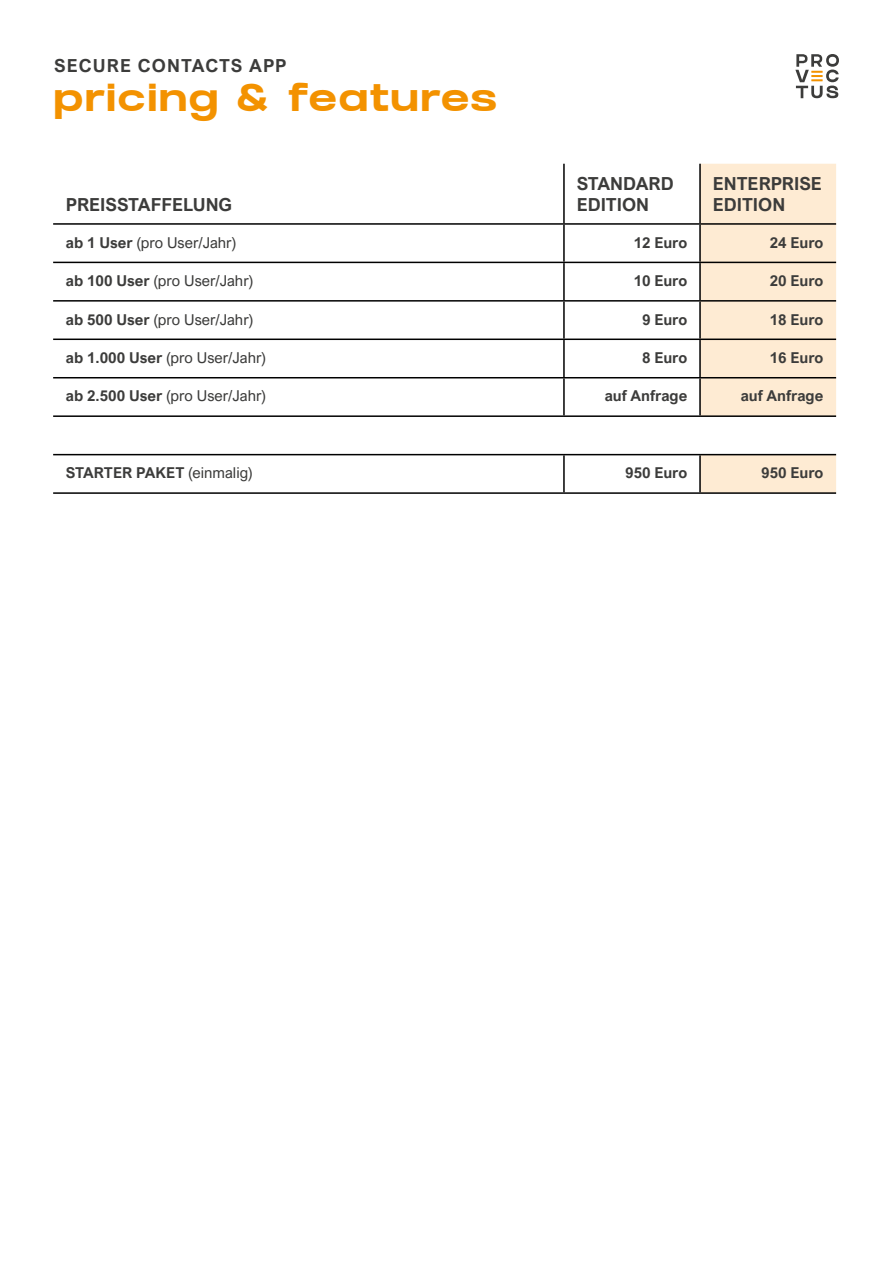
<style>
.page{position:relative;width:893px;height:1263px;background:#fff}
.page>*{position:absolute;margin:0;border:0;box-sizing:border-box;transform-origin:0 0}
.t1{font:37.35px "GRIFTER Bold";letter-spacing:.04em;color:#f39200;scale:1.15 1}
.t2{font:700 18px/21.6px "Arial Nova";color:#3c3c3b}
.t3{font:700 18px "Arial Nova";letter-spacing:.06em;color:#3c3c3b}
.t4{font:15px "Arial Nova";color:#3c3c3b}
.t5{font:700 15px "Arial Nova";color:#3c3c3b}
.s1{font-weight:700}
.s2{font-weight:400}
</style>
<div class="page">
<svg style="left:795px;top:54px;width:44px;height:44px"></svg>
<svg style="left:700px;top:164px;width:136px;height:328px;background:#fcebd6"></svg>
<hr style="left:563px;top:164px;width:2px;height:59px;background:#000">
<hr style="left:699px;top:164px;width:2px;height:59px;background:#000">
<hr style="left:53px;top:223px;width:511px;height:2px;background:#000">
<hr style="left:564px;top:223px;width:136px;height:2px;background:#000">
<hr style="left:563px;top:225px;width:2px;height:37px;background:#000">
<hr style="left:700px;top:223px;width:136px;height:2px;background:#000">
<hr style="left:699px;top:225px;width:2px;height:37px;background:#000">
<hr style="left:53px;top:262px;width:511px;height:1px;background:#000">
<hr style="left:564px;top:262px;width:136px;height:1px;background:#000">
<hr style="left:563px;top:263px;width:2px;height:37px;background:#000">
<hr style="left:700px;top:262px;width:136px;height:1px;background:#000">
<hr style="left:699px;top:263px;width:2px;height:37px;background:#000">
<hr style="left:53px;top:300px;width:511px;height:2px;background:#000">
<hr style="left:564px;top:300px;width:136px;height:2px;background:#000">
<hr style="left:563px;top:302px;width:2px;height:37px;background:#000">
<hr style="left:700px;top:300px;width:136px;height:2px;background:#000">
<hr style="left:699px;top:302px;width:2px;height:37px;background:#000">
<hr style="left:53px;top:339px;width:511px;height:1px;background:#000">
<hr style="left:564px;top:339px;width:136px;height:1px;background:#000">
<hr style="left:563px;top:340px;width:2px;height:37px;background:#000">
<hr style="left:700px;top:339px;width:136px;height:1px;background:#000">
<hr style="left:699px;top:340px;width:2px;height:37px;background:#000">
<hr style="left:53px;top:377px;width:511px;height:1px;background:#000">
<hr style="left:564px;top:377px;width:136px;height:1px;background:#000">
<hr style="left:563px;top:378px;width:2px;height:37px;background:#000">
<hr style="left:700px;top:377px;width:136px;height:1px;background:#000">
<hr style="left:699px;top:378px;width:2px;height:37px;background:#000">
<hr style="left:53px;top:415px;width:511px;height:2px;background:#000">
<hr style="left:564px;top:415px;width:136px;height:2px;background:#000">
<hr style="left:700px;top:415px;width:136px;height:2px;background:#000">
<hr style="left:53px;top:454px;width:511px;height:1px;background:#000">
<hr style="left:564px;top:454px;width:136px;height:1px;background:#000">
<hr style="left:563px;top:455px;width:2px;height:37px;background:#000">
<hr style="left:700px;top:454px;width:136px;height:1px;background:#000">
<hr style="left:699px;top:455px;width:2px;height:37px;background:#000">
<hr style="left:53px;top:492px;width:511px;height:2px;background:#000">
<hr style="left:564px;top:492px;width:136px;height:2px;background:#000">
<hr style="left:700px;top:492px;width:136px;height:2px;background:#000">
<p class="t3" style="left:54px;top:56px;width:234px">SECURE CONTACTS APP</p>
<h1 class="t1" style="left:54px;top:83px;width:387px">pricing &amp; features</h1>
<p class="t2" style="left:66px;top:194px;width:168px">PREISSTAFFELUNG</p>
<p class="t2" style="left:577px;top:173px;width:98px">STANDARD<br>EDITION</p>
<p class="t2" style="left:713px;top:173px;width:111px">ENTERPRISE<br>EDITION</p>
<p class="t4" style="left:66px;top:236px;width:172px"><span class="s1">ab 1 User</span> (pro User/Jahr)</p>
<p class="t5" style="left:634px;top:234px;width:55px">12 Euro</p>
<p class="t5" style="left:770px;top:234px;width:55px">24 Euro</p>
<p class="t4" style="left:66px;top:274px;width:189px"><span class="s1">ab 100 User</span> (pro User/Jahr)</p>
<p class="t5" style="left:634px;top:273px;width:55px">10 Euro</p>
<p class="t5" style="left:770px;top:273px;width:55px">20 Euro</p>
<p class="t4" style="left:66px;top:312px;width:189px"><span class="s1">ab 500 User</span> (pro User/Jahr)</p>
<p class="t5" style="left:642px;top:311px;width:47px">9 Euro</p>
<p class="t5" style="left:770px;top:311px;width:55px">18 Euro</p>
<p class="t4" style="left:66px;top:351px;width:202px"><span class="s1">ab 1.000 User</span> (pro User/Jahr)</p>
<p class="t5" style="left:642px;top:349px;width:47px">8 Euro</p>
<p class="t5" style="left:770px;top:349px;width:55px">16 Euro</p>
<p class="t4" style="left:66px;top:389px;width:202px"><span class="s1">ab 2.500 User</span> (pro User/Jahr)</p>
<p class="t5" style="left:605px;top:388px;width:84px">auf Anfrage</p>
<p class="t5" style="left:741px;top:388px;width:84px">auf Anfrage</p>
<p class="t5" style="left:66px;top:465px;width:188px">STARTER PAKET <span class="s2">(einmalig)</span></p>
<p class="t5" style="left:625px;top:465px;width:64px">950 Euro</p>
<p class="t5" style="left:761px;top:465px;width:64px">950 Euro</p>
</div>
